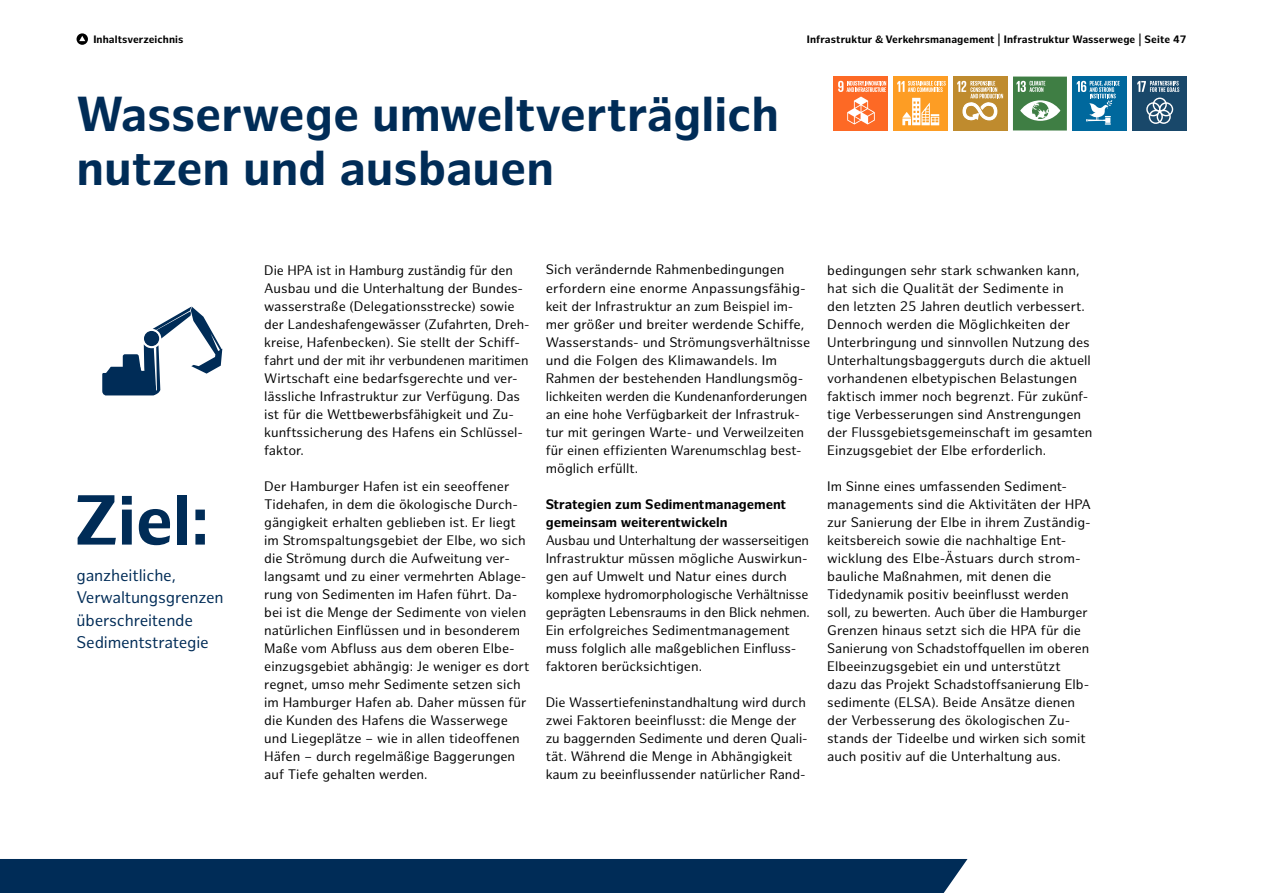
<style>
.page{position:relative;width:1263px;height:893px;background:#fff}
.page>*{position:absolute;margin:0;border:0;box-sizing:border-box;transform-origin:0 0}
.t1{font:700 69px "Hamburg Sans";color:#002c57}
.t2{font:700 48px/54px "Hamburg Sans";color:#002c57}
.t3{font:16.5px/22.5px "Hamburg Sans";letter-spacing:-.01em;color:#002c57}
.t4{font:13.5px/18px "Hamburg Sans";color:#000}
.t5{font:700 13.5px/18px "Hamburg Sans";color:#000}
.t6{font:700 10.5px "Hamburg Sans";letter-spacing:.01em;color:#000}
</style>
<div class="page">
<div style="left:0;top:859px;width:967px;height:34px;background:#002c57"></div>
<svg style="left:77px;top:33px;width:11px;height:12px"></svg>
<svg style="left:79px;top:36px;width:6px;height:5px"></svg>
<div style="left:1073px;top:77px;width:54px;height:54px;background:#00689d"></div>
<svg style="left:1077px;top:81px;width:43px;height:44px"></svg>
<svg style="left:1013px;top:77px;width:54px;height:54px"></svg>
<div style="left:953px;top:77px;width:54px;height:54px;background:#bf8b2e"></div>
<svg style="left:957px;top:81px;width:46px;height:40px"></svg>
<div style="left:893px;top:77px;width:54px;height:54px;background:#fd9d24"></div>
<svg style="left:902px;top:98px;width:37px;height:27px"></svg>
<svg style="left:897px;top:81px;width:49px;height:11px"></svg>
<div style="left:1132px;top:77px;width:54px;height:54px;background:#19486a"></div>
<svg style="left:1146px;top:98px;width:27px;height:26px"></svg>
<svg style="left:1137px;top:81px;width:42px;height:11px"></svg>
<div style="left:834px;top:77px;width:54px;height:54px;background:#fd6925"></div>
<svg style="left:838px;top:81px;width:48px;height:43px"></svg>
<svg style="left:102px;top:306px;width:120px;height:89px"></svg>
<p class="t6" style="left:93px;top:33px;width:92px">Inhaltsverzeichnis</p>
<p class="t6" style="left:807px;top:33px;width:381px">Infrastruktur &amp; Verkehrsmanagement | Infrastruktur Wasserwege | Seite 47</p>
<h2 class="t2" style="left:77px;top:88px;width:704px">Wasserwege umweltverträglich nutzen und ausbauen</h2>
<h1 class="t1" style="left:74px;top:480px;width:136px">Ziel:</h1>
<p class="t3" style="left:77px;top:564px;width:149px">ganzheitliche,<br>Verwaltungsgrenzen überschreitende<br>Sedimentstrategie</p>
<p class="t4" style="left:264px;top:261px;width:267px">Die HPA ist in Hamburg zuständig für den Ausbau und die Unterhaltung der Bundes&shy;wasserstraße (Delegationsstrecke) sowie der Landeshafengewässer (Zufahrten, Dreh&shy;kreise, Hafenbecken). Sie stellt der Schiff&shy;fahrt und der mit ihr verbundenen maritimen Wirtschaft eine bedarfsgerechte und ver&shy;lässliche Infrastruktur zur Verfügung. Das ist für die Wettbewerbsfähigkeit und Zu&shy;kunftssicherung des Hafens ein Schlüssel&shy;faktor.</p>
<p class="t4" style="left:264px;top:477px;width:267px">Der Hamburger Hafen ist ein seeoffener Tidehafen, in dem die ökologische Durch&shy;gängigkeit erhalten geblieben ist. Er liegt im Stromspaltungsgebiet der Elbe, wo sich die Strömung durch die Aufweitung ver&shy;langsamt und zu einer vermehrten Ablage&shy;rung von Sedimenten im Hafen führt. Da&shy;bei ist die Menge der Sedimente von vielen natürlichen Einflüssen und in besonderem Maße vom Abfluss aus dem oberen Elbe&shy;einzugsgebiet abhängig: Je weniger es dort regnet, umso mehr Sedimente setzen sich im Hamburger Hafen ab. Daher müssen für die Kunden des Hafens die Wasserwege und Liegeplätze – wie in allen tideoffenen Häfen – durch regelmäßige Baggerungen auf Tiefe gehalten werden.</p>
<p class="t4" style="left:546px;top:261px;width:266px">Sich verändernde Rahmenbedingungen erfordern eine enorme Anpassungsfähig&shy;keit der Infrastruktur an zum Beispiel im&shy;mer größer und breiter werdende Schiffe, Wasserstands- und Strömungsverhältnisse und die Folgen des Klimawandels. Im Rahmen der bestehenden Handlungsmög&shy;lichkeiten werden die Kundenanforderungen an eine hohe Verfügbarkeit der Infrastruk&shy;tur mit geringen Warte- und Verweilzeiten für einen effizienten Warenumschlag best&shy;möglich erfüllt.</p>
<p class="t5" style="left:546px;top:495px;width:242px">Strategien zum Sedimentmanagement gemeinsam weiterentwickeln</p>
<p class="t4" style="left:546px;top:531px;width:266px">Ausbau und Unterhaltung der wasserseitigen Infrastruktur müssen mögliche Auswirkun&shy;gen auf Umwelt und Natur eines durch komplexe hydromorphologische Verhältnisse geprägten Lebensraums in den Blick nehmen.<br>Ein erfolgreiches Sedimentmanagement muss folglich alle maßgeblichen Einfluss&shy;faktoren berücksichtigen.</p>
<p class="t4" style="left:546px;top:693px;width:263px">Die Wassertiefeninstandhaltung wird durch zwei Faktoren beeinflusst: die Menge der zu baggernden Sedimente und deren Quali&shy;tät. Während die Menge in Abhängigkeit kaum zu beeinflussender natürlicher Rand-</p>
<p class="t4" style="left:827px;top:261px;width:267px">bedingungen sehr stark schwanken kann, hat sich die Qualität der Sedimente in<br>den letzten 25 Jahren deutlich verbessert.<br>Dennoch werden die Möglichkeiten der Unterbringung und sinnvollen Nutzung des Unterhaltungsbaggerguts durch die aktuell vorhandenen elbetypischen Belastungen faktisch immer noch begrenzt. Für zukünf&shy;tige Verbesserungen sind Anstrengungen der Flussgebietsgemeinschaft im gesamten Einzugsgebiet der Elbe erforderlich.</p>
<p class="t4" style="left:827px;top:477px;width:265px">Im Sinne eines umfassenden Sediment&shy;managements sind die Aktivitäten der HPA zur Sanierung der Elbe in ihrem Zuständig&shy;keitsbereich sowie die nachhaltige Ent&shy;wicklung des Elbe-Ästuars durch strom&shy;bauliche Maßnahmen, mit denen die Tidedynamik positiv beeinflusst werden soll, zu bewerten. Auch über die Hamburger Grenzen hinaus setzt sich die HPA für die Sanierung von Schadstoffquellen im oberen Elbeeinzugsgebiet ein und unterstützt dazu das Projekt Schadstoffsanierung Elb&shy;sedimente (ELSA). Beide Ansätze dienen der Verbesserung des ökologischen Zu&shy;stands der Tideelbe und wirken sich somit auch positiv auf die Unterhaltung aus.</p>
</div>
